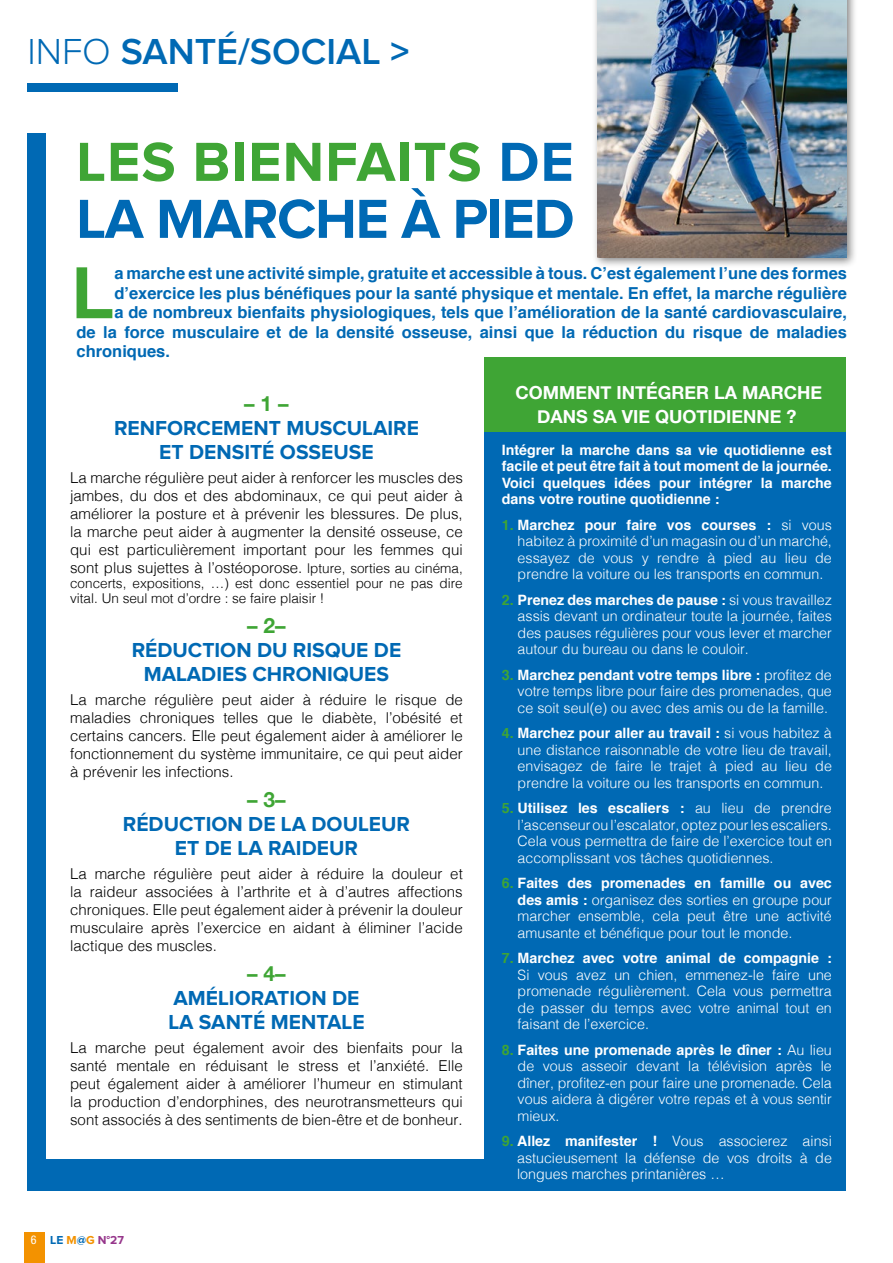
<style>
.page{position:relative;width:893px;height:1263px;background:#fff}
.page>*{position:absolute;margin:0;border:0;box-sizing:border-box;transform-origin:0 0}
.t1{font:700 70.65px "Helvetica";color:#3fa535}
.t2{font:700 57px/57px "Proxima Nova";letter-spacing:-.005em;color:#0069b4}
.t3{font:600 37.5px "Proxima Nova";color:#0069b4}
.t4{font:700 21px/24px "Proxima Nova";color:#0069b4;text-align:center}
.t5{font:700 21px "Helvetica Neue";color:#3fa535}
.t6{font:700 18px/24px "Helvetica Neue";color:#fff;text-align:center}
.t7{font:700 16.5px "Helvetica";color:#0069b4}
.t8{font:300 15px/18px "Helvetica";color:#000;text-align:justify}
.t9{font:300 14.25px/16.5px "Helvetica";color:#fff;text-align:justify}
.t10{font:700 14.25px/16.5px "Helvetica";color:#fff;text-align:justify}
.t11{font:300 13.5px/15px "Helvetica";color:#000}
.t12{font:700 12px "Proxima Nova";color:#96368b}
.s1{font-weight:300}
.s2{font-weight:700}
.s3{color:#3fa535}
.s4{font-size:13.5px}
.s5{font-family:"Helvetica Neue";font-weight:400;font-stretch:condensed;color:#fff}
.s6{color:#0069b4}
.s7{color:#f39200}
.s8{font-weight:700;color:#3fa535}
</style>
<div class="page">
<div style="left:24px;top:1231px;width:21px;height:32px;background:#f39200"></div>
<div style="left:592px;top:0;width:266px;height:269px;background:#000;opacity:.5"></div>
<img style="left:597px;top:0;width:249px;height:257px">
<div style="left:37px;top:1159px;width:790px;height:32px;background:#0069b4"></div>
<div style="left:485px;top:366px;width:361px;height:825px;background:#0069b4"></div>
<div style="left:485px;top:357px;width:361px;height:75px;background:#3fa535"></div>
<div style="left:27px;top:83px;width:151px;height:9px;background:#0069b4"></div>
<div style="left:27px;top:133px;width:19px;height:1058px;background:#0069b4"></div>
<h3 class="t3" style="left:27px;top:30px;width:383px"><span class="s1">INFO</span> SANTÉ/SOCIAL <span class="s2">&gt;</span></h3>
<h2 class="t2" style="left:77px;top:136px;width:500px"><span class="s3">LES BIENFAITS</span> DE<br>LA MARCHE À PIED</h2>
<h1 class="t1" style="left:71px;top:236px;width:45px">L</h1>
<p class="t7" style="left:114px;top:260px;width:734px">a marche est une activité simple, gratuite et accessible à tous. C’est également l’une des formes</p>
<p class="t7" style="left:114px;top:280px;width:734px">d’exercice les plus bénéfiques pour la santé physique et mentale. En effet, la marche régulière</p>
<p class="t7" style="left:114px;top:299px;width:734px">a de nombreux bienfaits physiologiques, tels que l’amélioration de la santé cardiovasculaire,</p>
<p class="t7" style="left:77px;top:319px;width:772px">de la force musculaire et de la densité osseuse, ainsi que la réduction du risque de maladies</p>
<p class="t7" style="left:77px;top:338px;width:95px">chroniques.</p>
<h3 class="t5" style="left:244px;top:387px;width:46px">– 1 –</h3>
<h3 class="t4" style="left:114px;top:417px;width:306px">RENFORCEMENT MUSCULAIRE<br>ET DENSITÉ OSSEUSE</h3>
<p class="t8" style="left:70px;top:467px;width:394px">La marche régulière peut aider à renforcer les muscles des jambes, du dos et des abdominaux, ce qui peut aider à améliorer la posture et à prévenir les blessures. De plus, la marche peut aider à augmenter la densité osseuse, ce qui est particulièrement important pour les femmes qui sont plus sujettes à l’ostéoporose. <span class="s4">lpture, sorties au cinéma,</span></p>
<p class="t11" style="left:70px;top:574px;width:394px">concerts, expositions, …) est donc essentiel pour ne pas dire vital. Un seul mot d’ordre : se faire plaisir !</p>
<h3 class="t5" style="left:247px;top:609px;width:40px">– 2–</h3>
<h3 class="t4" style="left:132px;top:639px;width:271px">RÉDUCTION DU RISQUE DE<br>MALADIES CHRONIQUES</h3>
<p class="t8" style="left:70px;top:689px;width:394px">La marche régulière peut aider à réduire le risque de maladies chroniques telles que le diabète, l’obésité et certains cancers. Elle peut également aider à améliorer le fonctionnement du système immunitaire, ce qui peut aider à prévenir les infections.</p>
<h3 class="t5" style="left:247px;top:783px;width:40px">– 3–</h3>
<h3 class="t4" style="left:123px;top:813px;width:289px">RÉDUCTION DE LA DOULEUR<br>ET DE LA RAIDEUR</h3>
<p class="t8" style="left:70px;top:863px;width:394px">La marche régulière peut aider à réduire la douleur et la raideur associées à l’arthrite et à d’autres affections chroniques. Elle peut également aider à prévenir la douleur musculaire après l’exercice en aidant à éliminer l’acide lactique des muscles.</p>
<h3 class="t5" style="left:247px;top:957px;width:40px">– 4–</h3>
<h3 class="t4" style="left:168px;top:987px;width:198px;text-align:left">AMÉLIORATION DE<br>LA SANTÉ MENTALE</h3>
<p class="t8" style="left:70px;top:1037px;width:394px">La marche peut également avoir des bienfaits pour la santé mentale en réduisant le stress et l’anxiété. Elle peut également aider à améliorer l’humeur en stimulant la production d’endorphines, des neurotransmetteurs qui sont associés à des sentiments de bien-être et de bonheur.</p>
<p class="t12" style="left:31px;top:1235px;width:95px"><span class="s5">6</span> <span class="s6">LE</span> <span class="s7">M</span><span class="s6">@</span><span class="s7">G</span> N°27</p>
<p class="t6" style="left:515px;top:381px;width:308px">COMMENT INTÉGRER LA MARCHE<br>DANS SA VIE QUOTIDIENNE ?</p>
<p class="t10" style="left:502px;top:442px;width:332px">Intégrer la marche dans sa vie quotidienne est facile et peut être fait à tout moment de la journée.<br>Voici quelques idées pour intégrer la marche dans votre routine quotidienne :</p>
<p class="t9" style="left:518px;top:515px;width:316px;text-indent:-16px"><span class="s8">1.</span> <span class="s2">Marchez pour faire vos courses :</span> si vous habitez à proximité d’un magasin ou d’un marché, essayez de vous y rendre à pied au lieu de prendre la voiture ou les transports en commun.</p>
<p class="t9" style="left:518px;top:590px;width:316px;text-indent:-16px"><span class="s8">2.</span> <span class="s2">Prenez des marches de pause :</span> si vous travaillez assis devant un ordinateur toute la journée, faites des pauses régulières pour vous lever et marcher autour du bureau ou dans le couloir.</p>
<p class="t9" style="left:518px;top:665px;width:316px;text-indent:-16px"><span class="s8">3.</span> <span class="s2">Marchez pendant votre temps libre :</span> profitez de votre temps libre pour faire des promenades, que ce soit seul(e) ou avec des amis ou de la famille.</p>
<p class="t9" style="left:518px;top:724px;width:316px;text-indent:-16px"><span class="s8">4.</span> <span class="s2">Marchez pour aller au travail :</span> si vous habitez à une distance raisonnable de votre lieu de travail, envisagez de faire le trajet à pied au lieu de prendre la voiture ou les transports en commun.</p>
<p class="t9" style="left:518px;top:799px;width:316px;text-indent:-16px"><span class="s8">5.</span> <span class="s2">Utilisez les escaliers :</span> au lieu de prendre l’ascenseur ou l’escalator, optez pour les escaliers.<br>Cela vous permettra de faire de l’exercice tout en accomplissant vos tâches quotidiennes.</p>
<p class="t9" style="left:518px;top:874px;width:316px;text-indent:-16px"><span class="s8">6.</span> <span class="s2">Faites des promenades en famille ou avec des amis :</span> organisez des sorties en groupe pour marcher ensemble, cela peut être une activité amusante et bénéfique pour tout le monde.</p>
<p class="t9" style="left:518px;top:949px;width:316px;text-indent:-16px"><span class="s8">7.</span> <span class="s2">Marchez avec votre animal de compagnie :<br></span>Si vous avez un chien, emmenez-le faire une promenade régulièrement. Cela vous permettra de passer du temps avec votre animal tout en faisant de l’exercice.</p>
<p class="t9" style="left:518px;top:1040px;width:316px;text-indent:-16px"><span class="s8">8.</span> <span class="s2">Faites une promenade après le dîner :</span> Au lieu de vous asseoir devant la télévision après le dîner, profitez-en pour faire une promenade. Cela vous aidera à digérer votre repas et à vous sentir mieux.</p>
<p class="t9" style="left:517px;top:1132px;width:316px;text-indent:-15px"><span class="s8">9.</span> <span class="s2">Allez manifester !</span> Vous associerez ainsi astucieusement la défense de vos droits à de longues marches printanières …</p>
</div>
